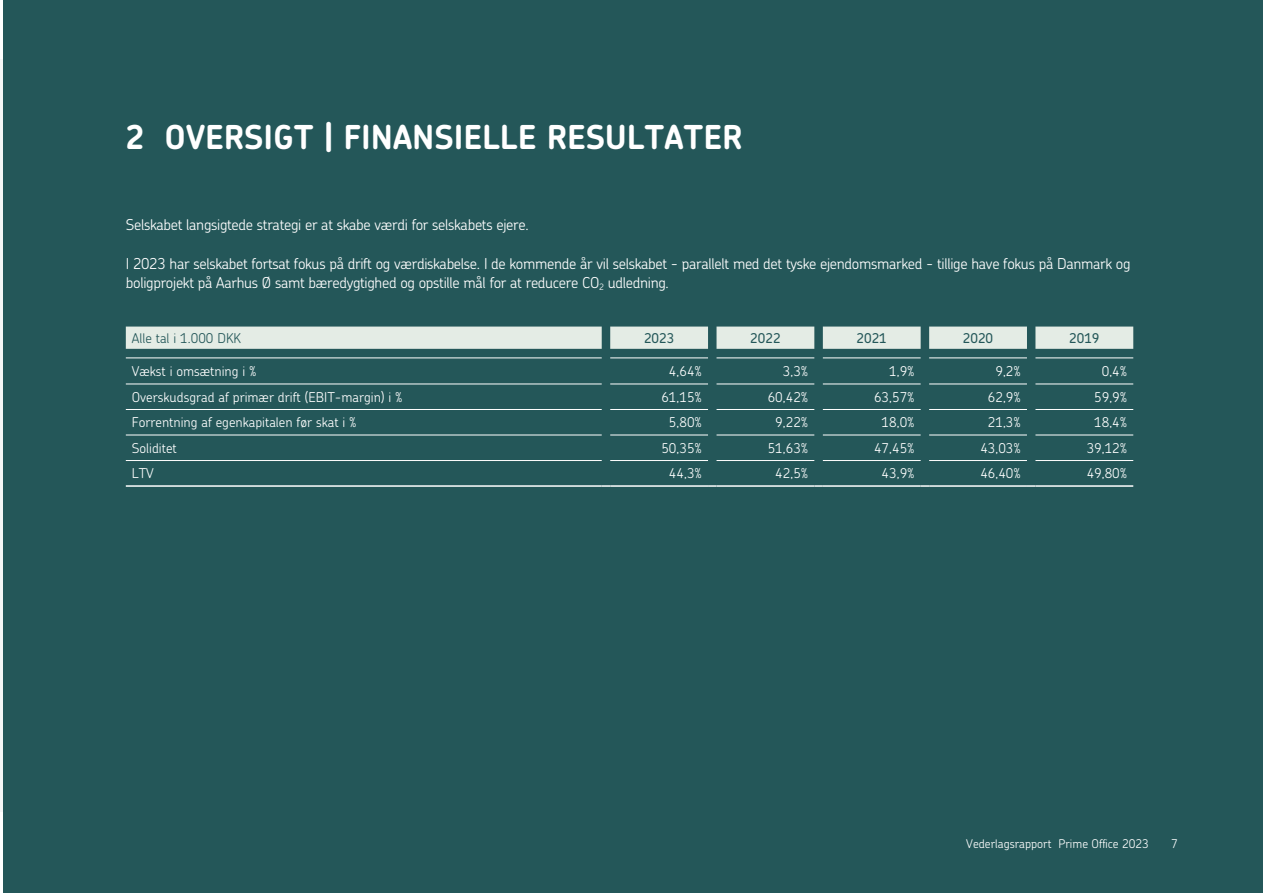
<style>
.page{position:relative;width:1263px;height:893px;background:#fff}
.page>*{position:absolute;margin:0;border:0;box-sizing:border-box;transform-origin:0 0}
.t1{font:700 33px "Chevin";color:#fff}
.t2{font:300 15px/19.5px "Chevin";letter-spacing:-.02em;color:#fff}
.t3{font:300 13.5px "Chevin";color:#fff}
.t4{font:500 13.5px "Chevin";color:#245759}
.t5{font:300 13.5px "Chevin";color:#245759}
.t6{font:300 12px "Chevin";color:#fff}
</style>
<div class="page">
<div style="left:3px;top:0;width:1260px;height:893px;background:#245759"></div>
<svg style="left:126px;top:326px;width:1007px;height:32px"></svg>
<hr style="left:126px;top:358px;width:476px;height:1px;background:#fff">
<hr style="left:126px;top:384px;width:476px;height:1px;background:#fff">
<hr style="left:126px;top:409px;width:476px;height:1px;background:#fff">
<hr style="left:126px;top:435px;width:476px;height:1px;background:#fff">
<hr style="left:610px;top:358px;width:98px;height:1px;background:#fff">
<hr style="left:716px;top:358px;width:98px;height:1px;background:#fff">
<hr style="left:823px;top:358px;width:98px;height:1px;background:#fff">
<hr style="left:929px;top:358px;width:98px;height:1px;background:#fff">
<hr style="left:1035px;top:358px;width:98px;height:1px;background:#fff">
<hr style="left:610px;top:384px;width:98px;height:1px;background:#fff">
<hr style="left:716px;top:384px;width:98px;height:1px;background:#fff">
<hr style="left:823px;top:384px;width:98px;height:1px;background:#fff">
<hr style="left:929px;top:384px;width:98px;height:1px;background:#fff">
<hr style="left:1035px;top:384px;width:98px;height:1px;background:#fff">
<hr style="left:610px;top:409px;width:98px;height:1px;background:#fff">
<hr style="left:716px;top:409px;width:98px;height:1px;background:#fff">
<hr style="left:823px;top:409px;width:98px;height:1px;background:#fff">
<hr style="left:929px;top:409px;width:98px;height:1px;background:#fff">
<hr style="left:1035px;top:409px;width:98px;height:1px;background:#fff">
<hr style="left:610px;top:435px;width:98px;height:1px;background:#fff">
<hr style="left:716px;top:435px;width:98px;height:1px;background:#fff">
<hr style="left:823px;top:435px;width:98px;height:1px;background:#fff">
<hr style="left:929px;top:435px;width:98px;height:1px;background:#fff">
<hr style="left:1035px;top:435px;width:98px;height:1px;background:#fff">
<hr style="left:610px;top:460px;width:98px;height:1px;background:#fff">
<hr style="left:716px;top:460px;width:98px;height:1px;background:#fff">
<hr style="left:823px;top:460px;width:98px;height:1px;background:#fff">
<hr style="left:929px;top:460px;width:98px;height:1px;background:#fff">
<hr style="left:1035px;top:460px;width:98px;height:1px;background:#fff">
<hr style="left:126px;top:460px;width:476px;height:1px;background:#fff">
<hr style="left:126px;top:485px;width:476px;height:2px;background:#fff">
<svg style="left:602px;top:485px;width:8px;height:2px"></svg>
<hr style="left:610px;top:485px;width:98px;height:2px;background:#fff">
<svg style="left:708px;top:485px;width:8px;height:2px"></svg>
<hr style="left:716px;top:485px;width:98px;height:2px;background:#fff">
<svg style="left:814px;top:485px;width:9px;height:2px"></svg>
<hr style="left:823px;top:485px;width:98px;height:2px;background:#fff">
<svg style="left:921px;top:485px;width:8px;height:2px"></svg>
<hr style="left:929px;top:485px;width:98px;height:2px;background:#fff">
<svg style="left:1027px;top:485px;width:8px;height:2px"></svg>
<hr style="left:1035px;top:485px;width:98px;height:2px;background:#fff">
<h1 class="t1" style="left:126px;top:115px;width:618px">2 OVERSIGT | FINANSIELLE RESULTATER</h1>
<p class="t2" style="left:126px;top:214px;width:404px">Selskabet langsigtede strategi er at skabe værdi for selskabets ejere.</p>
<p class="t2" style="left:126px;top:253px;width:1006px">I 2023 har selskabet fortsat fokus på drift og værdiskabelse. I de kommende år vil selskabet - parallelt med det tyske ejendomsmarked - tillige have fokus på Danmark og boligprojekt på Aarhus Ø samt bæredygtighed og opstille mål for at reducere CO<sub>2</sub> udledning.</p>
<p class="t5" style="left:132px;top:329px;width:111px">Alle tal i 1.000 DKK</p>
<p class="t4" style="left:644px;top:329px;width:32px">2023</p>
<p class="t4" style="left:750px;top:329px;width:32px">2022</p>
<p class="t4" style="left:857px;top:329px;width:32px">2021</p>
<p class="t4" style="left:963px;top:329px;width:32px">2020</p>
<p class="t4" style="left:1069px;top:329px;width:32px">2019</p>
<p class="t3" style="left:132px;top:362px;width:126px">Vækst i omsætning i %</p>
<p class="t3" style="left:669px;top:362px;width:35px">4,64%</p>
<p class="t3" style="left:783px;top:362px;width:27px">3,3%</p>
<p class="t3" style="left:889px;top:362px;width:27px">1,9%</p>
<p class="t3" style="left:995px;top:362px;width:27px">9,2%</p>
<p class="t3" style="left:1102px;top:362px;width:27px">0,4%</p>
<p class="t3" style="left:132px;top:388px;width:272px">Overskudsgrad af primær drift (EBIT-margin) i %</p>
<p class="t3" style="left:661px;top:388px;width:42px">61,15%</p>
<p class="t3" style="left:768px;top:388px;width:42px">60,42%</p>
<p class="t3" style="left:874px;top:388px;width:42px">63,57%</p>
<p class="t3" style="left:988px;top:388px;width:35px">62,9%</p>
<p class="t3" style="left:1094px;top:388px;width:35px">59,9%</p>
<p class="t3" style="left:132px;top:414px;width:226px">Forrentning af egenkapitalen før skat i %</p>
<p class="t3" style="left:669px;top:414px;width:35px">5,80%</p>
<p class="t3" style="left:775px;top:414px;width:35px">9,22%</p>
<p class="t3" style="left:881px;top:414px;width:35px">18,0%</p>
<p class="t3" style="left:988px;top:414px;width:35px">21,3%</p>
<p class="t3" style="left:1094px;top:414px;width:35px">18,4%</p>
<p class="t3" style="left:132px;top:439px;width:47px">Soliditet</p>
<p class="t3" style="left:661px;top:439px;width:42px">50,35%</p>
<p class="t3" style="left:768px;top:439px;width:42px">51,63%</p>
<p class="t3" style="left:874px;top:439px;width:42px">47,45%</p>
<p class="t3" style="left:980px;top:439px;width:42px">43,03%</p>
<p class="t3" style="left:1087px;top:439px;width:42px">39,12%</p>
<p class="t3" style="left:132px;top:465px;width:24px">LTV</p>
<p class="t3" style="left:669px;top:465px;width:35px">44,3%</p>
<p class="t3" style="left:775px;top:465px;width:35px">42,5%</p>
<p class="t3" style="left:881px;top:465px;width:35px">43,9%</p>
<p class="t3" style="left:980px;top:465px;width:42px">46,40%</p>
<p class="t3" style="left:1087px;top:465px;width:42px">49,80%</p>
<p class="t6" style="left:966px;top:835px;width:184px">Vederlagsrapport Prime Office 2023</p>
<p class="t6" style="left:1171px;top:835px;width:8px">7</p>
</div>
